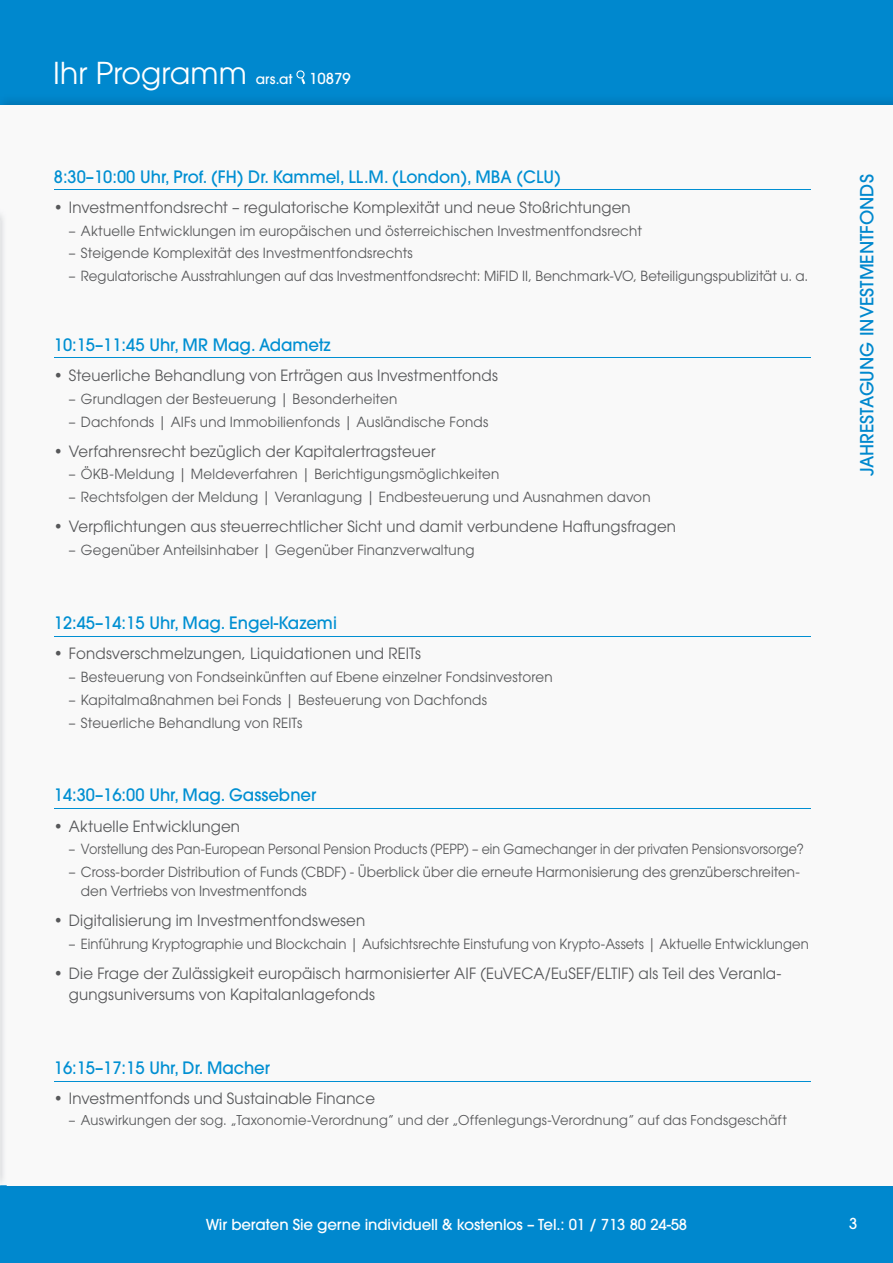
<style>
.page{position:relative;width:893px;height:1263px;background:#fff}
.page>*{position:absolute;margin:0;border:0;box-sizing:border-box;transform-origin:0 0}
.t1{font:30px "ITC Avant Garde Std";letter-spacing:.005em;color:#fff}
.t2{font:500 18px "ITC Avant Garde Std";color:#0088ce}
.t3{font:500 16.95px "ITC Avant Garde Std";color:#008fd2}
.t4{font:15.45px/21.6px "ITC Avant Garde Std";letter-spacing:.01em;color:#57585a}
.t5{font:500 15px "ITC Avant Garde Std";letter-spacing:-.01em;color:#fff}
.t6{font:13.95px/18.6px "ITC Avant Garde Std";letter-spacing:.01em;color:#57585a}
.t7{font:13.95px "ITC Avant Garde Std";letter-spacing:.01em;color:#57585a;scale:.96 1}
.t8{font:13.95px "ITC Avant Garde Std";letter-spacing:.01em;color:#57585a;scale:.91 1}
.t9{font:13.95px "ITC Avant Garde Std";letter-spacing:.01em;color:#57585a;scale:.95 1}
.t10{font:13.5px "ITC Avant Garde Std";letter-spacing:.015em;color:#57585a}
.t11{font:500 13.5px "ITC Avant Garde Std";color:#fff}
.s1{font-size:15px}
.s2{font-stretch:condensed}
</style>
<div class="page">
<div style="left:0;top:1182px;width:893px;height:81px;background:#0088ce"></div>
<div style="left:0;top:0;width:893px;height:105px;background:#0088ce"></div>
<img style="left:7px;top:1185px;width:886px;height:1px">
<div style="left:0;top:105px;width:893px;height:1080px;background:#f9f9f9"></div>
<hr style="left:54px;top:189px;width:757px;height:1px;background:#008fd2">
<hr style="left:54px;top:357px;width:757px;height:1px;background:#008fd2">
<hr style="left:54px;top:636px;width:757px;height:1px;background:#008fd2">
<hr style="left:54px;top:808px;width:757px;height:1px;background:#008fd2">
<hr style="left:54px;top:1081px;width:757px;height:1px;background:#008fd2">
<svg style="left:296px;top:70px;width:9px;height:14px"></svg>
<h1 class="t1" style="left:53px;top:55px;width:195px">Ihr Programm</h1>
<p class="t11" style="left:256px;top:71px;width:96px">ars.at <span class="s1">10879</span></p>
<p class="t3" style="left:54px;top:166px;width:508px">8:30–10:00 Uhr, Prof. (FH) Dr. Kammel, LL.M. (London), MBA (CLU)</p>
<p class="t4" style="left:54px;top:196px;width:578px">• Investmentfondsrecht – regulatorische Komplexität und neue Stoßrichtungen</p>
<p class="t6" style="left:69px;top:221px;width:575px"><span class="s2">–</span> Aktuelle Entwicklungen im europäischen und österreichischen Investmentfondsrecht</p>
<p class="t6" style="left:69px;top:244px;width:346px"><span class="s2">–</span> Steigende Komplexität des Investmentfondsrechts</p>
<p class="t7" style="left:69px;top:267px;width:772px"><span class="s2">–</span> Regulatorische Ausstrahlungen auf das Investmentfondsrecht: MiFID II, Benchmark-VO, Beteiligungspublizität u. a.</p>
<p class="t3" style="left:54px;top:334px;width:278px">10:15–11:45 Uhr, MR Mag. Adametz</p>
<p class="t4" style="left:54px;top:364px;width:446px">• Steuerliche Behandlung von Erträgen aus Investmentfonds</p>
<p class="t6" style="left:69px;top:389px;width:330px"><span class="s2">–</span> Grundlagen der Besteuerung | Besonderheiten</p>
<p class="t6" style="left:69px;top:412px;width:421px"><span class="s2">–</span> Dachfonds | AIFs und Immobilienfonds | Ausländische Fonds</p>
<p class="t4" style="left:54px;top:440px;width:383px">• Verfahrensrecht bezüglich der Kapitalertragsteuer</p>
<p class="t6" style="left:69px;top:465px;width:432px"><span class="s2">–</span> ÖKB-Meldung | Meldeverfahren | Berichtigungsmöglichkeiten</p>
<p class="t6" style="left:69px;top:488px;width:583px"><span class="s2">–</span> Rechtsfolgen der Meldung | Veranlagung | Endbesteuerung und Ausnahmen davon</p>
<p class="t4" style="left:54px;top:516px;width:624px">• Verpflichtungen aus steuerrechtlicher Sicht und damit verbundene Haftungsfragen</p>
<p class="t6" style="left:69px;top:541px;width:407px"><span class="s2">–</span> Gegenüber Anteilsinhaber | Gegenüber Finanzverwaltung</p>
<p class="t3" style="left:54px;top:612px;width:285px">12:45–14:15 Uhr, Mag. Engel-Kazemi</p>
<p class="t4" style="left:54px;top:642px;width:369px">• Fondsverschmelzungen, Liquidationen und REITs</p>
<p class="t6" style="left:69px;top:667px;width:485px"><span class="s2">–</span> Besteuerung von Fondseinkünften auf Ebene einzelner Fondsinvestoren</p>
<p class="t6" style="left:69px;top:690px;width:420px"><span class="s2">–</span> Kapitalmaßnahmen bei Fonds | Besteuerung von Dachfonds</p>
<p class="t6" style="left:69px;top:713px;width:235px"><span class="s2">–</span> Steuerliche Behandlung von REITs</p>
<p class="t3" style="left:54px;top:784px;width:264px">14:30–16:00 Uhr, Mag. Gassebner</p>
<p class="t4" style="left:54px;top:815px;width:188px">• Aktuelle Entwicklungen</p>
<p class="t8" style="left:69px;top:840px;width:809px"><span class="s2">–</span> Vorstellung des Pan-European Personal Pension Products (PEPP) – ein Gamechanger in der privaten Pensionsvorsorge?</p>
<p class="t6" style="left:81px;top:862px;width:721px;text-indent:-12px"><span class="s2">–</span> Cross-border Distribution of Funds (CBDF) - Überblick über die erneute Harmonisierung des grenzüberschreiten&shy;den Vertriebs von Investmentfonds</p>
<p class="t4" style="left:54px;top:909px;width:313px">• Digitalisierung im Investmentfondswesen</p>
<p class="t9" style="left:69px;top:935px;width:780px"><span class="s2">–</span> Einführung Kryptographie und Blockchain | Aufsichtsrechte Einstufung von Krypto-Assets | Aktuelle Entwicklungen</p>
<p class="t4" style="left:69px;top:962px;width:714px;text-indent:-15px">• Die Frage der Zulässigkeit europäisch harmonisierter AIF (EuVECA/EuSEF/ELTIF) als Teil des Veranla&shy;gungsuniversums von Kapitalanlagefonds</p>
<p class="t3" style="left:54px;top:1057px;width:218px">16:15–17:15 Uhr, Dr. Macher</p>
<p class="t4" style="left:54px;top:1088px;width:323px">• Investmentfonds und Sustainable Finance</p>
<p class="t10" style="left:69px;top:1112px;width:719px"><span class="s2">–</span> Auswirkungen der sog. „Taxonomie-Verordnung” und der „Offenlegungs-Verordnung” auf das Fondsgeschäft</p>
<p class="t5" style="left:206px;top:1214px;width:483px">Wir beraten Sie gerne individuell &amp; kostenlos – Tel.: 01 / 713 80 24-58</p>
<p class="t2" style="left:855px;top:476px;width:304px;rotate:-90deg">JAHRESTAGUNG INVESTMENTFONDS</p>
<p class="t5" style="left:849px;top:1214px;width:10px">3</p>
</div>
